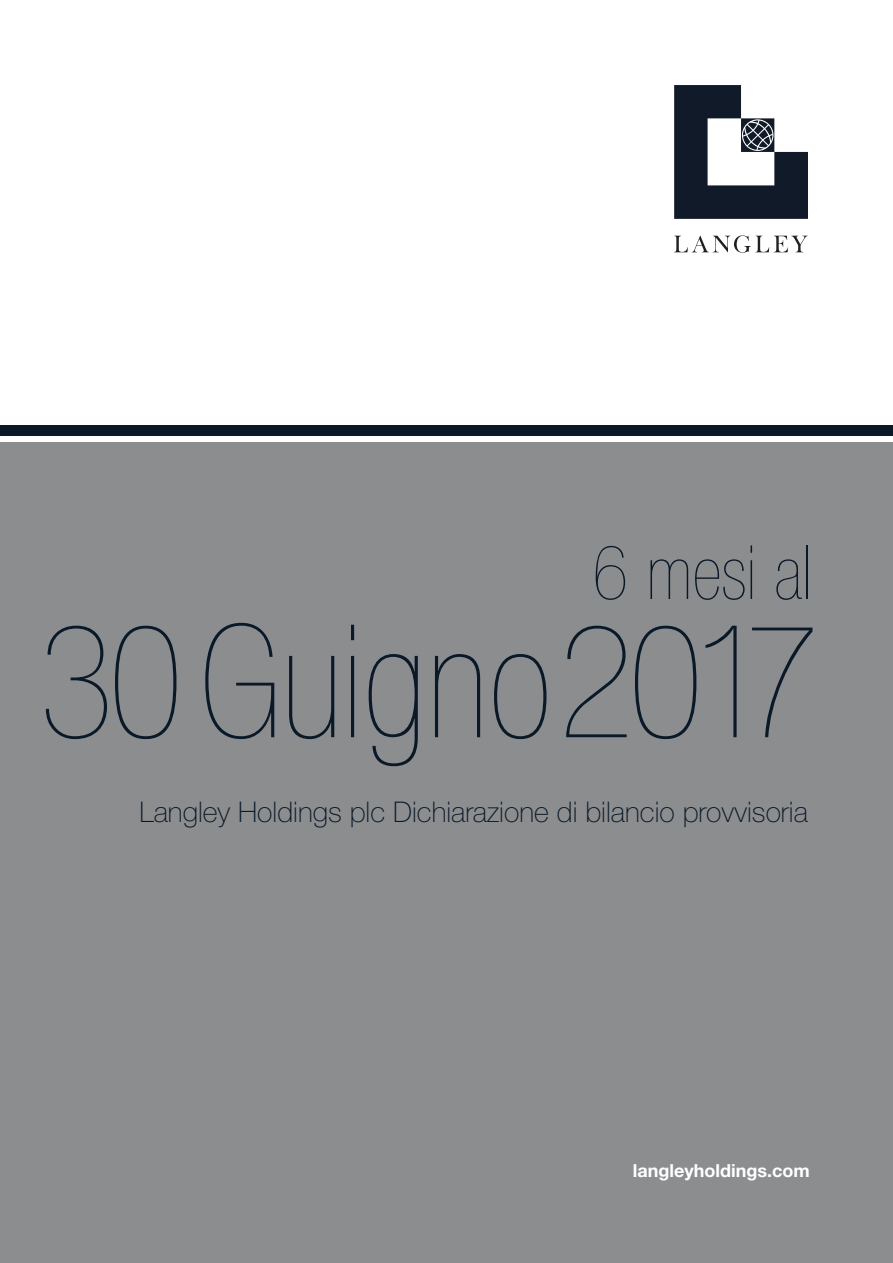
<style>
.page{position:relative;width:893px;height:1263px;background:#fff}
.page>*{position:absolute;margin:0;border:0;box-sizing:border-box;transform-origin:0 0}
.t1{font:900 condensed 157.5px "Helvetica Neue LT";color:#0a1928}
.t2{font:900 condensed 75px "Helvetica Neue LT";color:#0a1928}
.t3{font:100 28.5px "Helvetica Neue LTW1 G";color:#0a1928}
.t4{font:700 18px "Helvetica Neue LTW1 G";color:#fff}
</style>
<div class="page">
<div style="left:0;top:442px;width:893px;height:821px;background:#8c8d8f"></div>
<div style="left:0;top:425px;width:893px;height:11px;background:#0a1928"></div>
<svg style="left:674px;top:235px;width:134px;height:18px"></svg>
<svg style="left:674px;top:85px;width:134px;height:134px"></svg>
<h2 class="t2" style="left:592px;top:531px;width:221px">6 mesi al</h2>
<h1 class="t1" style="left:39px;top:596px;width:783px">30 Guigno 2017</h1>
<p class="t3" style="left:139px;top:795px;width:670px">Langley Holdings plc Dichiarazione di bilancio provvisoria</p>
<p class="t4" style="left:633px;top:1159px;width:178px">langleyholdings.com</p>
</div>
